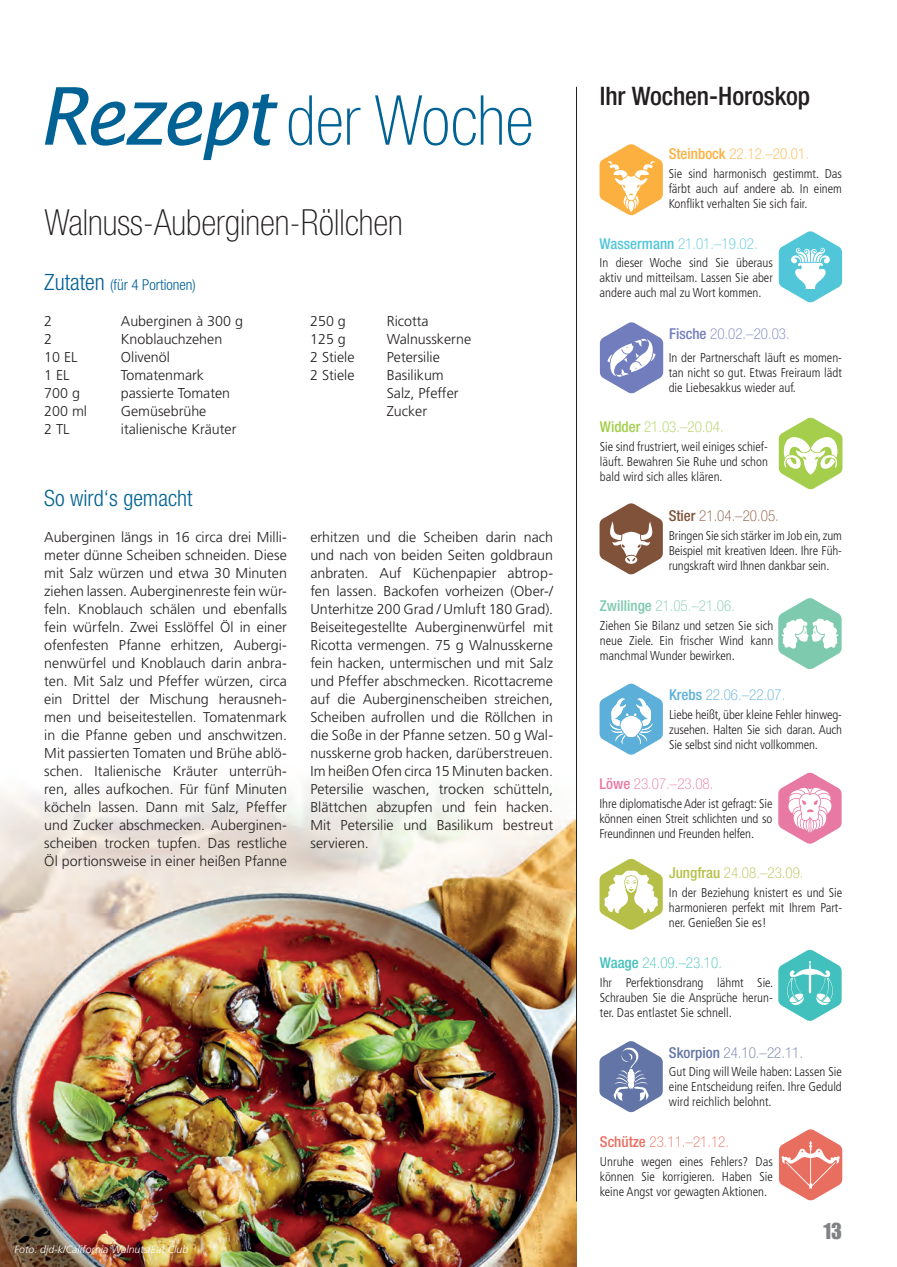
<style>
.page{position:relative;width:897px;height:1267px;background:#fff}
.page>*{position:absolute;margin:0;border:0;box-sizing:border-box;transform-origin:0 0}
.Headline_46pt__Standard{font:100 condensed 69px "Helvetica Neue LT Std";color:#006295}
.Subline_Rezept{font:100 condensed 36px "Helvetica Neue LT Std";color:#231f20}
.Dachzeile__Standard{font:500 condensed 25.5px "Helvetica Neue LT Std";letter-spacing:-.005em;color:#231f20}
.Zwischenüberschrift{font:300 condensed 22.5px "Helvetica Neue LT Std";color:#006295}
.t1{font:22.5px "Impact LT Std";color:#808285}
.Headline_Sternzeichen{font:100 condensed 15px "Helvetica Neue LT Std";color:#51c6d8}
.Headline_Sternzeichen-2{font:100 condensed 15px "Helvetica Neue LT Std";color:#fbb03f}
.Headline_Sternzeichen-3{font:100 condensed 15px "Helvetica Neue LT Std";color:#7dcaae}
.Zwischenüberschrift-2{font:300 condensed 15px "Helvetica Neue LT Std";color:#006295}
.Headline_Sternzeichen-4{font:100 condensed 15px "Helvetica Neue LT Std";color:#6375a7}
.Headline_Sternzeichen-5{font:100 condensed 15px "Helvetica Neue LT Std";color:#b6c048}
.Headline_Sternzeichen-6{font:100 condensed 15px "Helvetica Neue LT Std";color:#e86e60}
.Headline_Sternzeichen-7{font:100 condensed 15px "Helvetica Neue LT Std";color:#a4ce4c}
.Headline_Sternzeichen-8{font:100 condensed 15px "Helvetica Neue LT Std";color:#717dbd}
.Headline_Sternzeichen-9{font:100 condensed 15px "Helvetica Neue LT Std";color:#805239}
.Headline_Sternzeichen-10{font:100 condensed 15px "Helvetica Neue LT Std";color:#42c0bd}
.Headline_Sternzeichen-11{font:100 condensed 15px "Helvetica Neue LT Std";color:#5bafd9}
.Headline_Sternzeichen-12{font:100 condensed 15px "Helvetica Neue LT Std";color:#e779a2}
.Fließtext__ohne_Abstand{font:300 14.25px/18px "Frutiger LT Std";color:#231f20;text-align:justify}
.Zutaten{font:300 14.25px "Frutiger LT Std";color:#231f20}
.Text_Sternzeichen{font:300 condensed 12.75px/15px "Frutiger LT Std";color:#231f20;text-align:justify}
.Fotonachweis{font:italic 300 10.5px "Frutiger LT Std";color:#fff}
.s1{font-family:"Lucida Sans";font-weight:400;font-style:italic;font-stretch:normal;font-size:79.5px}
.s2{font-size:22.5px}
.s3{font-weight:500}
</style>
<div class="page">
<img style="left:0;top:781px;width:576px;height:485px">
<hr style="left:576px;top:87px;width:1px;height:1114px;background:#231f20">
<svg style="left:599px;top:144px;width:63px;height:71px"></svg>
<svg style="left:778px;top:231px;width:63px;height:72px"></svg>
<svg style="left:599px;top:322px;width:64px;height:71px"></svg>
<svg style="left:778px;top:417px;width:64px;height:72px"></svg>
<svg style="left:599px;top:503px;width:63px;height:71px"></svg>
<svg style="left:778px;top:598px;width:63px;height:71px"></svg>
<svg style="left:599px;top:683px;width:63px;height:72px"></svg>
<svg style="left:778px;top:772px;width:63px;height:72px"></svg>
<svg style="left:599px;top:858px;width:63px;height:72px"></svg>
<svg style="left:778px;top:949px;width:63px;height:72px"></svg>
<svg style="left:599px;top:1041px;width:63px;height:71px"></svg>
<svg style="left:779px;top:1129px;width:63px;height:71px"></svg>
<p class="Headline_46pt__Standard" style="left:37px;top:82px;width:497px"><span class="s1">Rezept</span> der Woche</p>
<p class="Subline_Rezept" style="left:44px;top:202px;width:360px">Walnuss-Auberginen-Röllchen</p>
<p class="Zwischenüberschrift-2" style="left:44px;top:276px;width:153px"><span class="s2">Zutaten</span> (für 4 Portionen)</p>
<p class="Zutaten" style="left:44px;top:313px;width:9px">2</p>
<p class="Zutaten" style="left:121px;top:313px;width:123px">Auberginen à 300 g</p>
<p class="Zutaten" style="left:44px;top:331px;width:9px">2</p>
<p class="Zutaten" style="left:121px;top:331px;width:103px">Knoblauchzehen</p>
<p class="Zutaten" style="left:44px;top:349px;width:35px">10 EL</p>
<p class="Zutaten" style="left:121px;top:349px;width:51px">Olivenöl</p>
<p class="Zutaten" style="left:44px;top:367px;width:27px">1 EL</p>
<p class="Zutaten" style="left:121px;top:367px;width:85px">Tomatenmark</p>
<p class="Zutaten" style="left:44px;top:385px;width:37px">700 g</p>
<p class="Zutaten" style="left:121px;top:385px;width:111px">passierte Tomaten</p>
<p class="Zutaten" style="left:44px;top:403px;width:44px">200 ml</p>
<p class="Zutaten" style="left:121px;top:403px;width:87px">Gemüsebrühe</p>
<p class="Zutaten" style="left:44px;top:421px;width:27px">2 TL</p>
<p class="Zutaten" style="left:121px;top:421px;width:117px">italienische Kräuter</p>
<p class="Zutaten" style="left:310px;top:313px;width:37px">250 g</p>
<p class="Zutaten" style="left:387px;top:313px;width:43px">Ricotta</p>
<p class="Zutaten" style="left:310px;top:331px;width:37px">125 g</p>
<p class="Zutaten" style="left:387px;top:331px;width:86px">Walnusskerne</p>
<p class="Zutaten" style="left:310px;top:349px;width:46px">2 Stiele</p>
<p class="Zutaten" style="left:387px;top:349px;width:55px">Petersilie</p>
<p class="Zutaten" style="left:310px;top:367px;width:46px">2 Stiele</p>
<p class="Zutaten" style="left:387px;top:367px;width:58px">Basilikum</p>
<p class="Zutaten" style="left:387px;top:385px;width:73px">Salz, Pfeffer</p>
<p class="Zutaten" style="left:387px;top:403px;width:42px">Zucker</p>
<p class="Zwischenüberschrift" style="left:44px;top:485px;width:150px">So wird‘s gemacht</p>
<p class="Fließtext__ohne_Abstand" style="left:44px;top:528px;width:244px">Auberginen längs in 16 circa drei Milli&shy;meter dünne Scheiben schneiden. Diese mit Salz würzen und etwa 30 Minuten ziehen lassen. Auberginenreste fein wür&shy;feln. Knoblauch schälen und ebenfalls fein würfeln. Zwei Esslöffel Öl in einer ofenfesten Pfanne erhitzen, Aubergi&shy;nenwürfel und Knoblauch darin anbra&shy;ten. Mit Salz und Pfeffer würzen, circa ein Drittel der Mischung herausneh&shy;men und beiseitestellen. Tomatenmark in die Pfanne geben und anschwitzen.<br>Mit passierten Tomaten und Brühe ablö&shy;schen. Italienische Kräuter unterrüh&shy;ren, alles aufkochen. Für fünf Minuten köcheln lassen. Dann mit Salz, Pfeffer und Zucker abschmecken. Auberginen&shy;scheiben trocken tupfen. Das restliche Öl portionsweise in einer heißen Pfanne</p>
<p class="Fließtext__ohne_Abstand" style="left:310px;top:528px;width:244px">erhitzen und die Scheiben darin nach und nach von beiden Seiten goldbraun anbraten. Auf Küchenpapier abtrop&shy;fen lassen. Backofen vorheizen (Ober-/ Unterhitze 200 Grad / Umluft 180 Grad).<br>Beiseitegestellte Auberginenwürfel mit Ricotta vermengen. 75 g Walnusskerne fein hacken, untermischen und mit Salz und Pfeffer abschmecken. Ricottacreme auf die Auberginenscheiben streichen, Scheiben aufrollen und die Röllchen in die Soße in der Pfanne setzen. 50 g Wal&shy;nusskerne grob hacken, darüberstreuen.<br>Im heißen Ofen circa 15 Minuten backen.<br>Petersilie waschen, trocken schütteln, Blättchen abzupfen und fein hacken.<br>Mit Petersilie und Basilikum bestreut servieren.</p>
<p class="Fotonachweis" style="left:14px;top:1242px;width:175px">Foto: djd-k/California Walnuts/Eat Club</p>
<p class="Dachzeile__Standard" style="left:599px;top:81px;width:212px">Ihr Wochen-Horoskop</p>
<p class="Headline_Sternzeichen-2" style="left:668px;top:145px;width:142px"><span class="s3">Steinbock</span> 22.12.–20.01.</p>
<p class="Text_Sternzeichen" style="left:668px;top:166px;width:175px">Sie sind harmonisch gestimmt. Das färbt auch auf andere ab. In einem Konflikt verhalten Sie sich fair.</p>
<p class="Headline_Sternzeichen" style="left:599px;top:235px;width:159px"><span class="s3">Wassermann</span> 21.01.–19.02.</p>
<p class="Text_Sternzeichen" style="left:599px;top:256px;width:175px">In dieser Woche sind Sie überaus aktiv und mitteilsam. Lassen Sie aber andere auch mal zu Wort kommen.</p>
<p class="Headline_Sternzeichen-8" style="left:669px;top:325px;width:122px"><span class="s3">Fische</span> 20.02.–20.03.</p>
<p class="Text_Sternzeichen" style="left:668px;top:350px;width:175px">In der Partnerschaft läuft es momen&shy;tan nicht so gut. Etwas Freiraum lädt die Liebesakkus wieder auf.</p>
<p class="Headline_Sternzeichen-7" style="left:599px;top:418px;width:125px"><span class="s3">Widder</span> 21.03.–20.04.</p>
<p class="Text_Sternzeichen" style="left:599px;top:439px;width:170px">Sie sind frustriert, weil einiges schief&shy;läuft. Bewahren Sie Ruhe und schon bald wird sich alles klären.</p>
<p class="Headline_Sternzeichen-9" style="left:668px;top:507px;width:112px"><span class="s3">Stier</span> 21.04.–20.05.</p>
<p class="Text_Sternzeichen" style="left:668px;top:528px;width:175px">Bringen Sie sich stärker im Job ein, zum Beispiel mit kreativen Ideen. Ihre Füh&shy;rungskraft wird Ihnen dankbar sein.</p>
<p class="Headline_Sternzeichen-3" style="left:599px;top:597px;width:137px"><span class="s3">Zwillinge</span> 21.05.–21.06.</p>
<p class="Text_Sternzeichen" style="left:599px;top:618px;width:175px">Ziehen Sie Bilanz und setzen Sie sich neue Ziele. Ein frischer Wind kann manchmal Wunder bewirken.</p>
<p class="Headline_Sternzeichen-11" style="left:669px;top:686px;width:118px"><span class="s3">Krebs</span> 22.06.–22.07.</p>
<p class="Text_Sternzeichen" style="left:669px;top:707px;width:174px">Liebe heißt, über kleine Fehler hinweg&shy;zusehen. Halten Sie sich daran. Auch Sie selbst sind nicht vollkommen.</p>
<p class="Headline_Sternzeichen-12" style="left:599px;top:775px;width:115px"><span class="s3">Löwe</span> 23.07.–23.08.</p>
<p class="Text_Sternzeichen" style="left:599px;top:796px;width:174px">Ihre diplomatische Ader ist gefragt: Sie können einen Streit schlichten und so Freundinnen und Freunden helfen.</p>
<p class="Headline_Sternzeichen-5" style="left:669px;top:864px;width:136px"><span class="s3">Jungfrau</span> 24.08.–23.09.</p>
<p class="Text_Sternzeichen" style="left:668px;top:885px;width:175px">In der Beziehung knistert es und Sie harmonieren perfekt mit Ihrem Part&shy;ner. Genießen Sie es!</p>
<p class="Headline_Sternzeichen-10" style="left:599px;top:954px;width:123px"><span class="s3">Waage</span> 24.09.–23.10.</p>
<p class="Text_Sternzeichen" style="left:599px;top:975px;width:175px">Ihr Perfektionsdrang lähmt Sie.<br>Schrauben Sie die Ansprüche herun&shy;ter. Das entlastet Sie schnell.</p>
<p class="Headline_Sternzeichen-4" style="left:668px;top:1043px;width:136px"><span class="s3">Skorpion</span> 24.10.–22.11.</p>
<p class="Text_Sternzeichen" style="left:668px;top:1064px;width:174px">Gut Ding will Weile haben: Lassen Sie eine Entscheidung reifen. Ihre Geduld wird reichlich belohnt.</p>
<p class="Headline_Sternzeichen-6" style="left:599px;top:1133px;width:131px"><span class="s3">Schütze</span> 23.11.–21.12.</p>
<p class="Text_Sternzeichen" style="left:599px;top:1153px;width:174px">Unruhe wegen eines Fehlers? Das können Sie korrigieren. Haben Sie keine Angst vor gewagten Aktionen.</p>
<h3 class="t1" style="left:822px;top:1218px;width:21px">13</h3>
</div>
